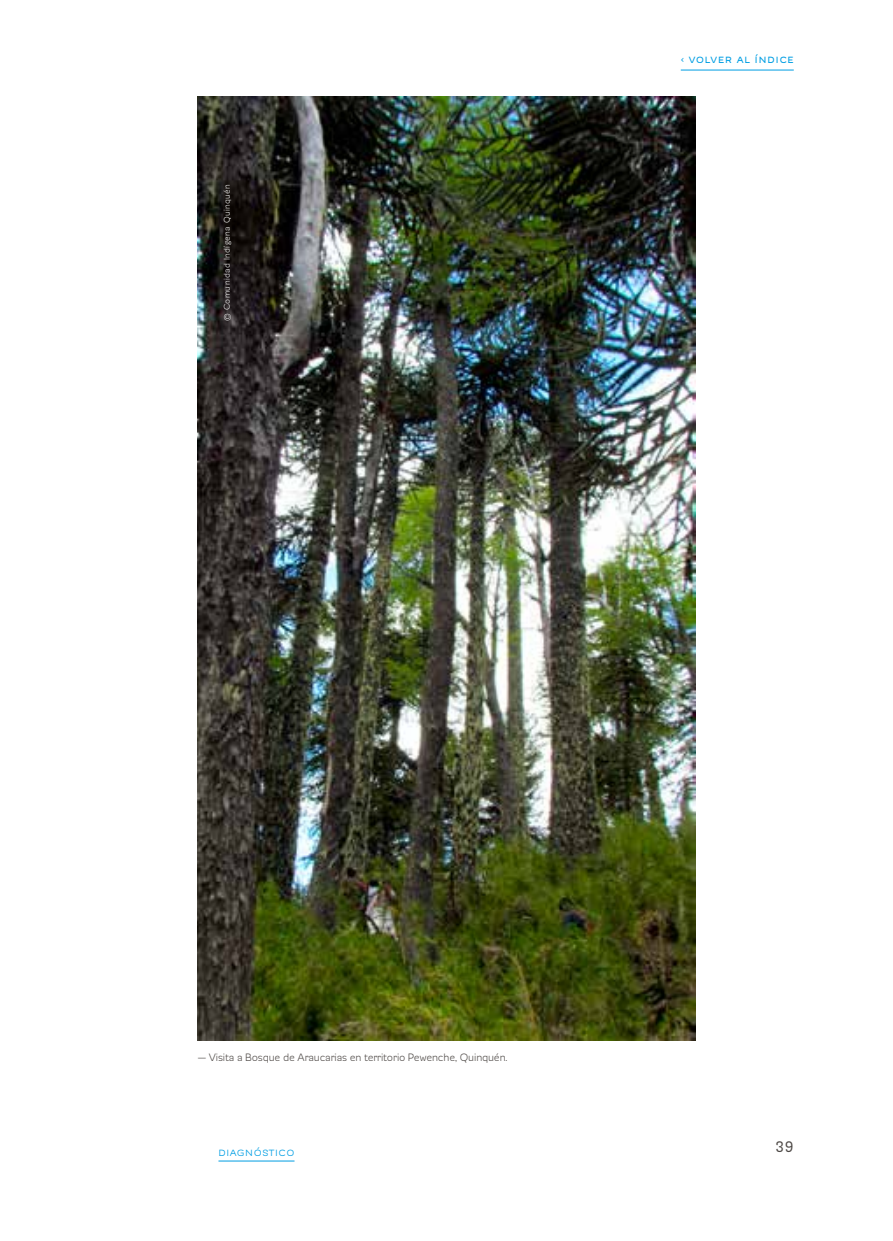
<style>
.page{position:relative;width:893px;height:1241px;background:#fff}
.page>*{position:absolute;margin:0;border:0;box-sizing:border-box;transform-origin:0 0}
.t1{font:17.5px "Modernica";color:#4d4845}
.t2{font:14px "Modernica";letter-spacing:.075em;color:#009ee3}
.t3{font:14px "Modernica";letter-spacing:.045em;color:#009ee3}
.t4{font:12.25px "Modernica";letter-spacing:-.01em;color:#4d4845}
.t5{font:9.62px "Modernica";letter-spacing:.04em;color:#fff}
</style>
<div class="page">
<img style="left:197px;top:96px;width:498px;height:943px">
<hr style="left:681px;top:70px;width:113px;height:1px;background:#009ee3">
<hr style="left:218px;top:1160px;width:77px;height:1px;background:#009ee3">
<p class="t5" style="left:223px;top:321px;width:139px;rotate:-90deg">© Comunidad Indígena Quinquén</p>
<p class="t2" style="left:681px;top:52px;width:114px">‹ volver al índice</p>
<p class="t4" style="left:197px;top:1051px;width:312px">— Visita a Bosque de Araucarias en territorio Pewenche, Quinquén.</p>
<p class="t3" style="left:218px;top:1144px;width:78px">diagnóstico</p>
<h1 class="t1" style="left:775px;top:1138px;width:20px">39</h1>
</div>
